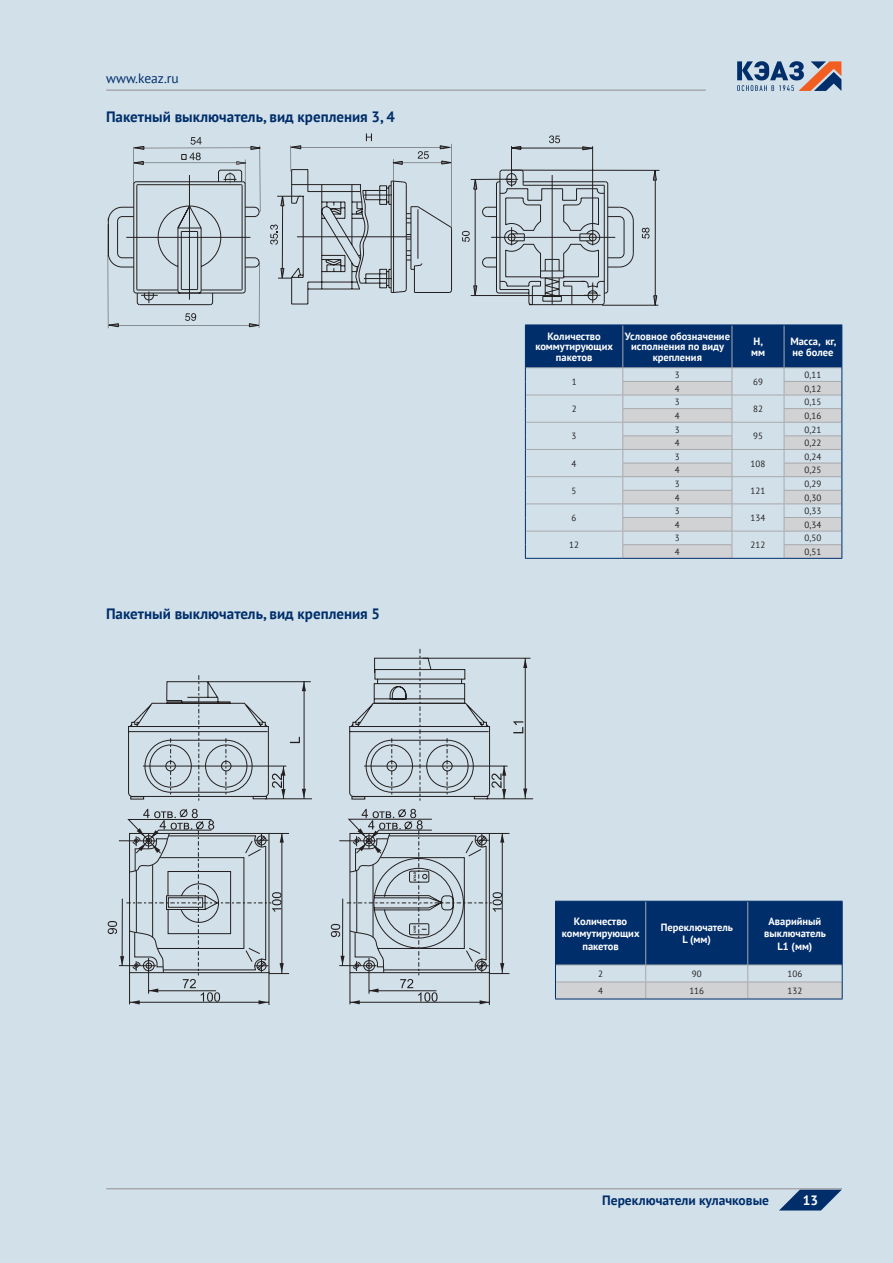
<style>
.page{position:relative;width:893px;height:1263px;background:#d2e1e9}
.page>*{position:absolute;margin:0;border:0;box-sizing:border-box;transform-origin:0 0}
.t1{font:700 15px "PT Sans";color:#002e6b}
.t2{font:700 13.5px "PT Sans";color:#002e6b}
.t3{font:13.5px "PT Sans";color:#002e6b}
.t4{font:700 13.5px "PT Sans";color:#fff}
.t5{font:700 10.5px/10.5px "PT Sans";color:#fff;text-align:center}
.t6{font:9px "PT Sans";color:#231f20}
</style>
<div class="page">
<svg style="left:779px;top:1189px;width:63px;height:21px"></svg>
<svg style="left:737px;top:61px;width:104px;height:30px"></svg>
<hr style="left:106px;top:89px;width:600px;height:2px;background:#a8a9ad">
<hr style="left:106px;top:1188px;width:736px;height:1px;background:#a8a9ad">
<svg style="left:107px;top:137px;width:154px;height:191px"></svg>
<svg style="left:270px;top:133px;width:182px;height:172px"></svg>
<svg style="left:462px;top:135px;width:197px;height:171px"></svg>
<hr style="left:486px;top:798px;width:47px;height:1px;background:#231f20">
<hr style="left:364px;top:766px;width:144px;height:1px;background:#231f20">
<hr style="left:423px;top:658px;width:107px;height:1px;background:#231f20">
<hr style="left:525px;top:658px;width:1px;height:141px;background:#231f20">
<hr style="left:269px;top:971px;width:1px;height:34px;background:#231f20">
<hr style="left:489px;top:971px;width:1px;height:34px;background:#231f20">
<svg style="left:523px;top:788px;width:4px;height:10px"></svg>
<svg style="left:523px;top:658px;width:4px;height:10px"></svg>
<svg style="left:513px;top:721px;width:10px;height:12px"></svg>
<svg style="left:349px;top:649px;width:157px;height:152px"></svg>
<svg style="left:128px;top:675px;width:178px;height:126px"></svg>
<svg style="left:108px;top:808px;width:181px;height:196px"></svg>
<svg style="left:331px;top:808px;width:178px;height:196px"></svg>
<hr style="left:525px;top:558px;width:98px;height:1px;background:#002e6b">
<hr style="left:732px;top:558px;width:52px;height:1px;background:#002e6b">
<hr style="left:623px;top:558px;width:109px;height:1px;background:#002e6b">
<svg style="left:525px;top:325px;width:317px;height:233px"></svg>
<hr style="left:784px;top:558px;width:58px;height:1px;background:#002e6b">
<svg style="left:555px;top:901px;width:288px;height:98px"></svg>
<hr style="left:555px;top:999px;width:91px;height:1px;background:#002e6b">
<hr style="left:646px;top:999px;width:102px;height:1px;background:#002e6b">
<hr style="left:748px;top:999px;width:95px;height:1px;background:#002e6b">
<p class="t3" style="left:106px;top:69px;width:74px">www.keaz.ru</p>
<h1 class="t1" style="left:106px;top:107px;width:291px">Пакетный выключатель, вид крепления 3, 4</h1>
<h1 class="t1" style="left:106px;top:604px;width:276px">Пакетный выключатель, вид крепления 5</h1>
<p class="t5" style="left:535px;top:331px;width:79px">Количество коммутирующих пакетов</p>
<p class="t5" style="left:625px;top:331px;width:107px">Условное обозначение исполнения по виду крепления</p>
<p class="t5" style="left:751px;top:336px;width:15px;text-align:left">Н, мм</p>
<p class="t5" style="left:790px;top:336px;width:47px;text-align:left">Масса, кг, не более</p>
<p class="t6" style="left:572px;top:376px;width:6px">1</p>
<p class="t6" style="left:805px;top:369px;width:18px">0,11</p>
<p class="t6" style="left:675px;top:369px;width:6px">3</p>
<p class="t6" style="left:753px;top:376px;width:11px">69</p>
<p class="t6" style="left:675px;top:383px;width:6px">4</p>
<p class="t6" style="left:805px;top:383px;width:18px">0,12</p>
<p class="t6" style="left:572px;top:403px;width:6px">2</p>
<p class="t6" style="left:805px;top:396px;width:18px">0,15</p>
<p class="t6" style="left:675px;top:396px;width:6px">3</p>
<p class="t6" style="left:753px;top:403px;width:11px">82</p>
<p class="t6" style="left:675px;top:410px;width:6px">4</p>
<p class="t6" style="left:805px;top:410px;width:18px">0,16</p>
<p class="t6" style="left:572px;top:430px;width:6px">3</p>
<p class="t6" style="left:805px;top:424px;width:18px">0,21</p>
<p class="t6" style="left:675px;top:424px;width:6px">3</p>
<p class="t6" style="left:753px;top:430px;width:11px">95</p>
<p class="t6" style="left:675px;top:437px;width:6px">4</p>
<p class="t6" style="left:805px;top:437px;width:18px">0,22</p>
<p class="t6" style="left:572px;top:458px;width:6px">4</p>
<p class="t6" style="left:805px;top:451px;width:18px">0,24</p>
<p class="t6" style="left:675px;top:451px;width:6px">3</p>
<p class="t6" style="left:751px;top:458px;width:16px">108</p>
<p class="t6" style="left:675px;top:464px;width:6px">4</p>
<p class="t6" style="left:805px;top:464px;width:18px">0,25</p>
<p class="t6" style="left:572px;top:485px;width:6px">5</p>
<p class="t6" style="left:805px;top:478px;width:18px">0,29</p>
<p class="t6" style="left:675px;top:478px;width:6px">3</p>
<p class="t6" style="left:751px;top:485px;width:16px">121</p>
<p class="t6" style="left:675px;top:492px;width:6px">4</p>
<p class="t6" style="left:805px;top:492px;width:18px">0,30</p>
<p class="t6" style="left:572px;top:512px;width:6px">6</p>
<p class="t6" style="left:805px;top:505px;width:18px">0,33</p>
<p class="t6" style="left:675px;top:505px;width:6px">3</p>
<p class="t6" style="left:751px;top:512px;width:16px">134</p>
<p class="t6" style="left:675px;top:519px;width:6px">4</p>
<p class="t6" style="left:805px;top:519px;width:18px">0,34</p>
<p class="t6" style="left:569px;top:539px;width:11px">12</p>
<p class="t6" style="left:805px;top:532px;width:18px">0,50</p>
<p class="t6" style="left:675px;top:532px;width:6px">3</p>
<p class="t6" style="left:751px;top:539px;width:16px">212</p>
<p class="t6" style="left:675px;top:546px;width:6px">4</p>
<p class="t6" style="left:805px;top:546px;width:18px">0,51</p>
<p class="t5" style="left:562px;top:914px;width:79px;line-height:12.6px">Количество коммутирующих пакетов</p>
<p class="t5" style="left:661px;top:921px;width:74px;line-height:12.6px">Переключатель<br>L (мм)</p>
<p class="t5" style="left:764px;top:914px;width:63px;line-height:12.6px">Аварийный выключатель<br>L1 (мм)</p>
<p class="t6" style="left:598px;top:968px;width:6px">2</p>
<p class="t6" style="left:692px;top:968px;width:11px">90</p>
<p class="t6" style="left:788px;top:968px;width:16px">106</p>
<p class="t6" style="left:598px;top:985px;width:6px">4</p>
<p class="t6" style="left:689px;top:985px;width:16px">116</p>
<p class="t6" style="left:788px;top:985px;width:16px">132</p>
<p class="t2" style="left:602px;top:1191px;width:168px">Переключатели кулачковые</p>
<p class="t4" style="left:803px;top:1191px;width:17px">13</p>
</div>
